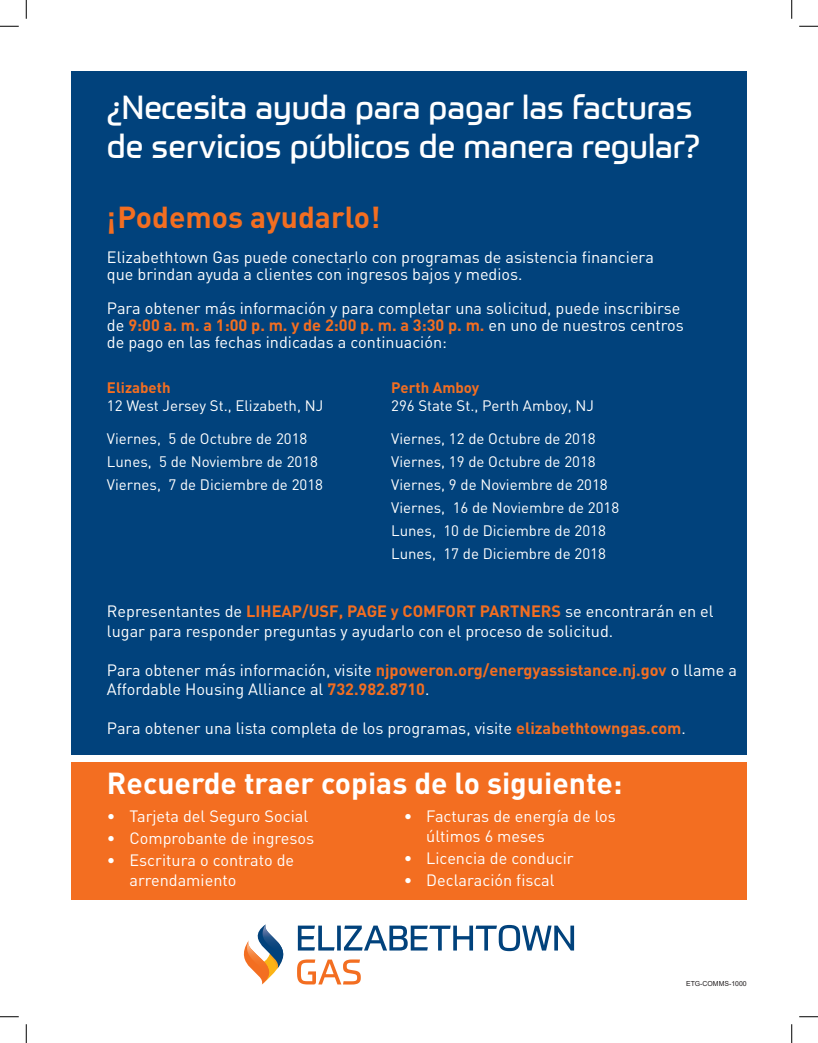
<style>
.page{position:relative;width:818px;height:1043px;background:#fff}
.page>*{position:absolute;margin:0;border:0;box-sizing:border-box;transform-origin:0 0}
.t1{font:32.5px/39px "Prometo";color:#fff}
.t2{font:700 30px "DIN";color:#fff}
.t3{font:700 30px "DIN";color:#f36e21}
.t4{font:16.25px/19.5px "DIN";color:#fff}
.t5{font:15px "DIN";color:#fff}
.t6{font:700 15px "DIN";color:#f36e21}
.t7{font:6.88px "Arial";color:#231f20}
.s1{font-weight:700;color:#f36e21}
</style>
<div class="page">
<div style="left:71px;top:71px;width:675px;height:683px;background:#01427c"></div>
<div style="left:71px;top:762px;width:675px;height:137px;background:#f36e21"></div>
<svg style="left:244px;top:924px;width:330px;height:60px"></svg>
<img style="left:259px;top:924px;width:24px;height:34px">
<svg style="left:0;top:25px;width:19px;height:2px"></svg>
<svg style="left:799px;top:25px;width:19px;height:2px"></svg>
<svg style="left:0;top:1016px;width:19px;height:1px"></svg>
<svg style="left:799px;top:1016px;width:19px;height:1px"></svg>
<svg style="left:25px;top:0;width:2px;height:19px"></svg>
<svg style="left:25px;top:1024px;width:2px;height:18px"></svg>
<svg style="left:791px;top:0;width:1px;height:19px"></svg>
<svg style="left:791px;top:1024px;width:1px;height:18px"></svg>
<p class="t1" style="left:107px;top:88px;width:594px">¿Necesita ayuda para pagar las facturas de servicios públicos de manera regular?</p>
<p class="t3" style="left:107px;top:197px;width:275px">¡Podemos ayudarlo!</p>
<p class="t4" style="left:107px;top:248px;width:548px;line-height:17px">Elizabethtown Gas puede conectarlo con programas de asistencia financiera que brindan ayuda a clientes con ingresos bajos y medios.</p>
<p class="t4" style="left:107px;top:299px;width:578px;line-height:17px">Para obtener más información y para completar una solicitud, puede inscribirse de <span class="s1">9:00 a. m. a 1:00 p. m. y de 2:00 p. m. a 3:30 p. m.</span> en uno de nuestros centros de pago en las fechas indicadas a continuación:</p>
<p class="t6" style="left:107px;top:377px;width:65px">Elizabeth</p>
<p class="t5" style="left:107px;top:396px;width:218px">12 West Jersey St., Elizabeth, NJ</p>
<p class="t5" style="left:107px;top:429px;width:202px">Viernes, 5 de Octubre de 2018</p>
<p class="t5" style="left:107px;top:452px;width:212px">Lunes, 5 de Noviembre de 2018</p>
<p class="t5" style="left:107px;top:475px;width:217px">Viernes, 7 de Diciembre de 2018</p>
<p class="t6" style="left:391px;top:377px;width:90px">Perth Amboy</p>
<p class="t5" style="left:391px;top:396px;width:204px">296 State St., Perth Amboy, NJ</p>
<p class="t5" style="left:391px;top:429px;width:206px">Viernes, 12 de Octubre de 2018</p>
<p class="t5" style="left:391px;top:452px;width:206px">Viernes, 19 de Octubre de 2018</p>
<p class="t5" style="left:391px;top:475px;width:218px">Viernes, 9 de Noviembre de 2018</p>
<p class="t5" style="left:391px;top:498px;width:230px">Viernes, 16 de Noviembre de 2018</p>
<p class="t5" style="left:391px;top:521px;width:216px">Lunes, 10 de Diciembre de 2018</p>
<p class="t5" style="left:391px;top:544px;width:216px">Lunes, 17 de Diciembre de 2018</p>
<p class="t4" style="left:107px;top:601px;width:608px">Representantes de <span class="s1">LIHEAP/USF, PAGE y COMFORT PARTNERS</span> se encontrarán en el lugar para responder preguntas y ayudarlo con el proceso de solicitud.</p>
<p class="t4" style="left:107px;top:660px;width:631px">Para obtener más información, visite <span class="s1">njpoweron.org/energyassistance.nj.gov</span> o llame a<br>Affordable Housing Alliance al <span class="s1">732.982.8710</span>.</p>
<p class="t4" style="left:107px;top:718px;width:580px">Para obtener una lista completa de los programas, visite <span class="s1">elizabethtowngas.com</span>.</p>
<p class="t2" style="left:107px;top:763px;width:517px">Recuerde traer copias de lo siguiente:</p>
<p class="t4" style="left:107px;top:806px;width:203px">• Tarjeta del Seguro Social</p>
<p class="t4" style="left:107px;top:828px;width:209px">• Comprobante de ingresos</p>
<p class="t4" style="left:129px;top:850px;width:166px;text-indent:-22px">• Escritura o contrato de arrendamiento</p>
<p class="t4" style="left:426px;top:806px;width:191px;text-indent:-22px">• Facturas de energía de los últimos 6 meses</p>
<p class="t4" style="left:403px;top:848px;width:171px">• Licencia de conducir</p>
<p class="t4" style="left:403px;top:870px;width:152px">• Declaración fiscal</p>
<p class="t7" style="left:686px;top:978px;width:62px">ETG-COMMS-1000</p>
</div>
